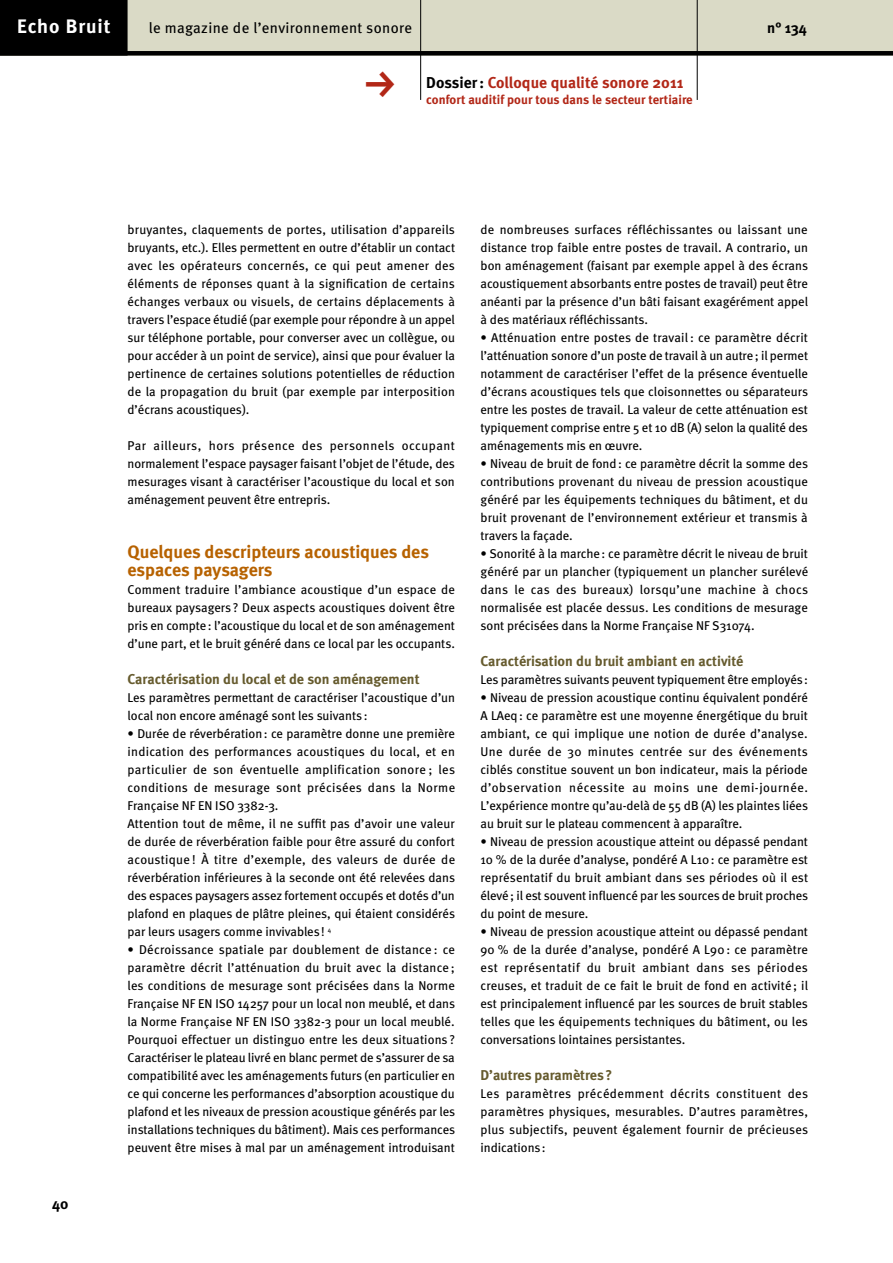
<style>
.page{position:relative;width:893px;height:1263px;background:#fff}
.page>*{position:absolute;margin:0;border:0;box-sizing:border-box;transform-origin:0 0}
.t1{font:45px "FF Dingbests";color:#b22717}
.t2{font:700 19.5px "Meta";letter-spacing:.05em;color:#fff}
.t3{font:700 18px/18px "Meta";letter-spacing:-.005em;color:#b76200}
.t4{font:700 15.75px "Meta";letter-spacing:.005em;color:#b22717}
.t5{font:15px "Meta";letter-spacing:.025em;color:#000}
.t6{font:700 15px "Meta";color:#000}
.t7{font:700 14.25px "Meta";color:#665b2e}
.t8{font:12.75px/18px "Meta";color:#000;text-align:justify}
.t9{font:700 12.75px "Meta";letter-spacing:.005em;color:#b22717}
.s1{color:#000}
</style>
<div class="page">
<div style="left:0;top:0;width:893px;height:56px;background:#dadac6"></div>
<div style="left:0;top:0;width:128px;height:56px;background:#000"></div>
<hr style="left:420px;top:0;width:1px;height:100px;background:#000">
<hr style="left:697px;top:0;width:1px;height:100px;background:#000">
<div style="left:0;top:51px;width:893px;height:5px;background:#000"></div>
<h2 class="t2" style="left:17px;top:15px;width:95px">Echo Bruit</h2>
<p class="t6" style="left:767px;top:19px;width:41px">n° 134</p>
<h1 class="t1" style="left:356px;top:101px;width:35px;rotate:-90deg">g</h1>
<p class="t4" style="left:426px;top:73px;width:259px"><span class="s1">Dossier:</span> Colloque qualité sonore 2011</p>
<p class="t9" style="left:426px;top:92px;width:268px">confort auditif pour tous dans le secteur tertiaire</p>
<p class="t5" style="left:149px;top:19px;width:265px">le magazine de l’environnement sonore</p>
<p class="t6" style="left:52px;top:1195px;width:18px">40</p>
<p class="t8" style="left:128px;top:220px;width:329px">bruyantes, claquements de portes, utilisation d’appareils bruyants, etc.). Elles permettent en outre d’établir un contact avec les opérateurs concernés, ce qui peut amener des éléments de réponses quant à la signification de certains échanges verbaux ou visuels, de certains déplacements à travers l’espace étudié (par exemple pour répondre à un appel sur téléphone portable, pour converser avec un collègue, ou pour accéder à un point de service), ainsi que pour évaluer la pertinence de certaines solutions potentielles de réduction de la propagation du bruit (par exemple par interposition d’écrans acoustiques).</p>
<p class="t8" style="left:128px;top:436px;width:329px">Par ailleurs, hors présence des personnels occupant normalement l’espace paysager faisant l’objet de l’étude, des mesurages visant à caractériser l’acoustique du local et son aménagement peuvent être entrepris.</p>
<h3 class="t3" style="left:128px;top:543px;width:303px">Quelques descripteurs acoustiques des espaces paysagers</h3>
<p class="t8" style="left:128px;top:580px;width:329px">Comment traduire l’ambiance acoustique d’un espace de bureaux paysagers ? Deux aspects acoustiques doivent être pris en compte: l’acoustique du local et de son aménagement d’une part, et le bruit généré dans ce local par les occupants.</p>
<p class="t7" style="left:128px;top:671px;width:293px">Caractérisation du local et de son aménagement</p>
<p class="t8" style="left:128px;top:688px;width:329px">Les paramètres permettant de caractériser l’acoustique d’un local non encore aménagé sont les suivants:</p>
<p class="t8" style="left:128px;top:724px;width:329px;text-align:left">• Durée de réverbération: ce paramètre donne une première indication des performances acoustiques du local, et en particulier de son éventuelle amplification sonore ; les conditions de mesurage sont précisées dans la Norme Française NF EN ISO 3382-3.<br>Attention tout de même, il ne suffit pas d’avoir une valeur de durée de réverbération faible pour être assuré du confort acoustique ! À titre d’exemple, des valeurs de durée de réverbération inférieures à la seconde ont été relevées dans des espaces paysagers assez fortement occupés et dotés d’un plafond en plaques de plâtre pleines, qui étaient considérés par leurs usagers comme invivables! <sup>4</sup></p>
<p class="t8" style="left:128px;top:940px;width:329px">• Décroissance spatiale par doublement de distance : ce paramètre décrit l’atténuation du bruit avec la distance ; les conditions de mesurage sont précisées dans la Norme Française NF EN ISO 14257 pour un local non meublé, et dans la Norme Française NF EN ISO 3382-3 pour un local meublé.<br>Pourquoi effectuer un distinguo entre les deux situations ?<br>Caractériser le plateau livré en blanc permet de s’assurer de sa compatibilité avec les aménagements futurs (en particulier en ce qui concerne les performances d’absorption acoustique du plafond et les niveaux de pression acoustique générés par les installations techniques du bâtiment). Mais ces performances peuvent être mises à mal par un aménagement introduisant</p>
<p class="t8" style="left:480px;top:220px;width:329px">de nombreuses surfaces réfléchissantes ou laissant une distance trop faible entre postes de travail. A contrario, un bon aménagement (faisant par exemple appel à des écrans acoustiquement absorbants entre postes de travail) peut être anéanti par la présence d’un bâti faisant exagérément appel à des matériaux réfléchissants.</p>
<p class="t8" style="left:480px;top:328px;width:329px">• Atténuation entre postes de travail : ce paramètre décrit l’atténuation sonore d’un poste de travail à un autre; il permet notamment de caractériser l’effet de la présence éventuelle d’écrans acoustiques tels que cloisonnettes ou séparateurs entre les postes de travail. La valeur de cette atténuation est typiquement comprise entre 5 et 10 dB (A) selon la qualité des aménagements mis en œuvre.</p>
<p class="t8" style="left:480px;top:454px;width:329px">• Niveau de bruit de fond: ce paramètre décrit la somme des contributions provenant du niveau de pression acoustique généré par les équipements techniques du bâtiment, et du bruit provenant de l’environnement extérieur et transmis à travers la façade.</p>
<p class="t8" style="left:480px;top:544px;width:329px">• Sonorité à la marche : ce paramètre décrit le niveau de bruit généré par un plancher (typiquement un plancher surélevé dans le cas des bureaux) lorsqu’une machine à chocs normalisée est placée dessus. Les conditions de mesurage sont précisées dans la Norme Française NF S31074.</p>
<p class="t7" style="left:480px;top:653px;width:264px">Caractérisation du bruit ambiant en activité</p>
<p class="t8" style="left:480px;top:670px;width:329px">Les paramètres suivants peuvent typiquement être employés:</p>
<p class="t8" style="left:480px;top:688px;width:329px">• Niveau de pression acoustique continu équivalent pondéré A LAeq: ce paramètre est une moyenne énergétique du bruit ambiant, ce qui implique une notion de durée d’analyse.<br>Une durée de 30 minutes centrée sur des événements ciblés constitue souvent un bon indicateur, mais la période d’observation nécessite au moins une demi-journée.<br>L’expérience montre qu’au-delà de 55 dB (A) les plaintes liées au bruit sur le plateau commencent à apparaître.</p>
<p class="t8" style="left:480px;top:832px;width:329px">• Niveau de pression acoustique atteint ou dépassé pendant 10 % de la durée d’analyse, pondéré A L10: ce paramètre est représentatif du bruit ambiant dans ses périodes où il est élevé; il est souvent influencé par les sources de bruit proches du point de mesure.</p>
<p class="t8" style="left:480px;top:922px;width:329px">• Niveau de pression acoustique atteint ou dépassé pendant 90 % de la durée d’analyse, pondéré A L90 : ce paramètre est représentatif du bruit ambiant dans ses périodes creuses, et traduit de ce fait le bruit de fond en activité ; il est principalement influencé par les sources de bruit stables telles que les équipements techniques du bâtiment, ou les conversations lointaines persistantes.</p>
<p class="t7" style="left:480px;top:1067px;width:133px">D’autres paramètres?</p>
<p class="t8" style="left:480px;top:1084px;width:329px">Les paramètres précédemment décrits constituent des paramètres physiques, mesurables. D’autres paramètres, plus subjectifs, peuvent également fournir de précieuses indications:</p>
</div>
